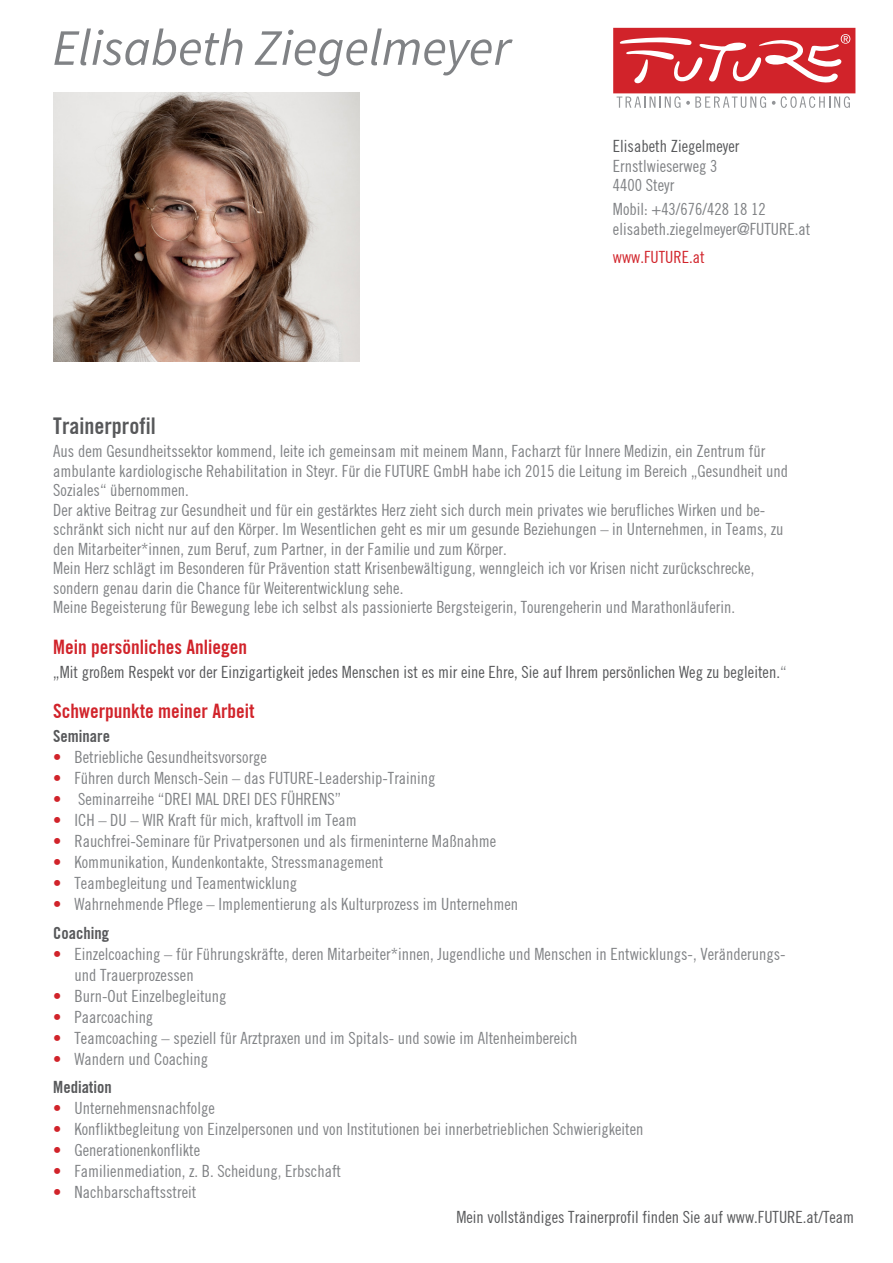
<style>
.page{position:relative;width:893px;height:1263px;background:#fff}
.page>*{position:absolute;margin:0;border:0;box-sizing:border-box;transform-origin:0 0}
.t1{font:italic 51px "Source Sans Pro";color:#808285}
.t2{font:700 22.5px "Future";color:#57585a}
.Text{font:700 19.5px "Future";color:#d1232a}
.Text-2{font:16.5px/19.5px "Future";color:#808285}
.Text-3{font:16.5px "Future";color:#57585a}
.Text-4{font:700 16.5px "Future";color:#57585a}
.t3{font:16.5px "Future";color:#d1232a}
.s1{color:#808285}
.s2{color:#d1232a}
</style>
<div class="page">
<img style="left:53px;top:93px;width:306px;height:268px">
<svg style="left:613px;top:28px;width:242px;height:80px"></svg>
<p class="t1" style="left:53px;top:16px;width:460px">Elisabeth Ziegelmeyer</p>
<p class="Text-3" style="left:613px;top:136px;width:128px">Elisabeth Ziegelmeyer</p>
<p class="Text-2" style="left:613px;top:156px;width:106px">Ernstlwieserweg 3</p>
<p class="Text-2" style="left:613px;top:176px;width:63px">4400 Steyr</p>
<p class="Text-2" style="left:613px;top:199px;width:154px">Mobil: +43/676/428 18 12</p>
<p class="Text-2" style="left:613px;top:219px;width:199px">elisabeth.ziegelmeyer@FUTURE.at</p>
<p class="t3" style="left:613px;top:247px;width:93px">www.FUTURE.at</p>
<p class="t2" style="left:53px;top:412px;width:104px">Trainerprofil</p>
<p class="Text-2" style="left:53px;top:442px;width:736px">Aus dem Gesundheitssektor kommend, leite ich gemeinsam mit meinem Mann, Facharzt für Innere Medizin, ein Zentrum für ambulante kardiologische Rehabilitation in Steyr. Für die FUTURE GmbH habe ich 2015 die Leitung im Bereich „Gesundheit und<br>Soziales“ übernommen.</p>
<p class="Text-2" style="left:53px;top:500px;width:732px">Der aktive Beitrag zur Gesundheit und für ein gestärktes Herz zieht sich durch mein privates wie berufliches Wirken und be&shy;schränkt sich nicht nur auf den Körper. Im Wesentlichen geht es mir um gesunde Beziehungen – in Unternehmen, in Teams, zu den Mitarbeiter*innen, zum Beruf, zum Partner, in der Familie und zum Körper.</p>
<p class="Text-2" style="left:53px;top:559px;width:703px">Mein Herz schlägt im Besonderen für Prävention statt Krisenbewältigung, wenngleich ich vor Krisen nicht zurückschrecke, sondern genau darin die Chance für Weiterentwicklung sehe.</p>
<p class="Text-2" style="left:53px;top:598px;width:683px">Meine Begeisterung für Bewegung lebe ich selbst als passionierte Bergsteigerin, Tourengeherin und Marathonläuferin.</p>
<p class="Text" style="left:53px;top:635px;width:195px">Mein persönliches Anliegen</p>
<p class="Text-3" style="left:53px;top:662px;width:735px">„Mit großem Respekt vor der Einzigartigkeit jedes Menschen ist es mir eine Ehre, Sie auf Ihrem persönlichen Weg zu begleiten.<span class="s1">“</span></p>
<p class="Text" style="left:53px;top:699px;width:203px">Schwerpunkte meiner Arbeit</p>
<p class="Text-4" style="left:53px;top:726px;width:58px">Seminare</p>
<p class="Text-2" style="left:53px;top:747px;width:215px"><span class="s2">•</span> Betriebliche Gesundheitsvorsorge</p>
<p class="Text-2" style="left:53px;top:768px;width:384px"><span class="s2">•</span> Führen durch Mensch-Sein – das FUTURE-Leadership-Training</p>
<p class="Text-2" style="left:53px;top:789px;width:289px"><span class="s2">•</span> Seminarreihe “DREI MAL DREI DES FÜHRENS”</p>
<p class="Text-2" style="left:53px;top:810px;width:305px"><span class="s2">•</span> ICH – DU – WIR Kraft für mich, kraftvoll im Team</p>
<p class="Text-2" style="left:53px;top:831px;width:444px"><span class="s2">•</span> Rauchfrei-Seminare für Privatpersonen und als firmeninterne Maßnahme</p>
<p class="Text-2" style="left:53px;top:852px;width:332px"><span class="s2">•</span> Kommunikation, Kundenkontakte, Stressmanagement</p>
<p class="Text-2" style="left:53px;top:873px;width:245px"><span class="s2">•</span> Teambegleitung und Teamentwicklung</p>
<p class="Text-2" style="left:53px;top:894px;width:466px"><span class="s2">•</span> Wahrnehmende Pflege – Implementierung als Kulturprozess im Unternehmen</p>
<p class="Text-4" style="left:53px;top:923px;width:57px">Coaching</p>
<p class="Text-2" style="left:75px;top:943px;width:713px;line-height:21px;text-indent:-21px"><span class="s2">•</span> Einzelcoaching – für Führungskräfte, deren Mitarbeiter*innen, Jugendliche und Menschen in Entwicklungs-, Veränderungs&shy;und Trauerprozessen</p>
<p class="Text-2" style="left:53px;top:986px;width:175px"><span class="s2">•</span> Burn-Out Einzelbegleitung</p>
<p class="Text-2" style="left:53px;top:1007px;width:102px"><span class="s2">•</span> Paarcoaching</p>
<p class="Text-2" style="left:53px;top:1028px;width:526px"><span class="s2">•</span> Teamcoaching – speziell für Arztpraxen und im Spitals- und sowie im Altenheimbereich</p>
<p class="Text-2" style="left:53px;top:1049px;width:157px"><span class="s2">•</span> Wandern und Coaching</p>
<p class="Text-4" style="left:53px;top:1077px;width:60px">Mediation</p>
<p class="Text-2" style="left:53px;top:1098px;width:163px"><span class="s2">•</span> Unternehmensnachfolge</p>
<p class="Text-2" style="left:53px;top:1119px;width:592px"><span class="s2">•</span> Konfliktbegleitung von Einzelpersonen und von Institutionen bei innerbetrieblichen Schwierigkeiten</p>
<p class="Text-2" style="left:53px;top:1140px;width:148px"><span class="s2">•</span> Generationenkonflikte</p>
<p class="Text-2" style="left:53px;top:1161px;width:289px"><span class="s2">•</span> Familienmediation, z. B. Scheidung, Erbschaft</p>
<p class="Text-2" style="left:53px;top:1182px;width:145px"><span class="s2">•</span> Nachbarschaftsstreit</p>
<p class="Text-3" style="left:456px;top:1207px;width:399px">Mein vollständiges Trainerprofil finden Sie auf www.FUTURE.at/Team</p>
</div>
